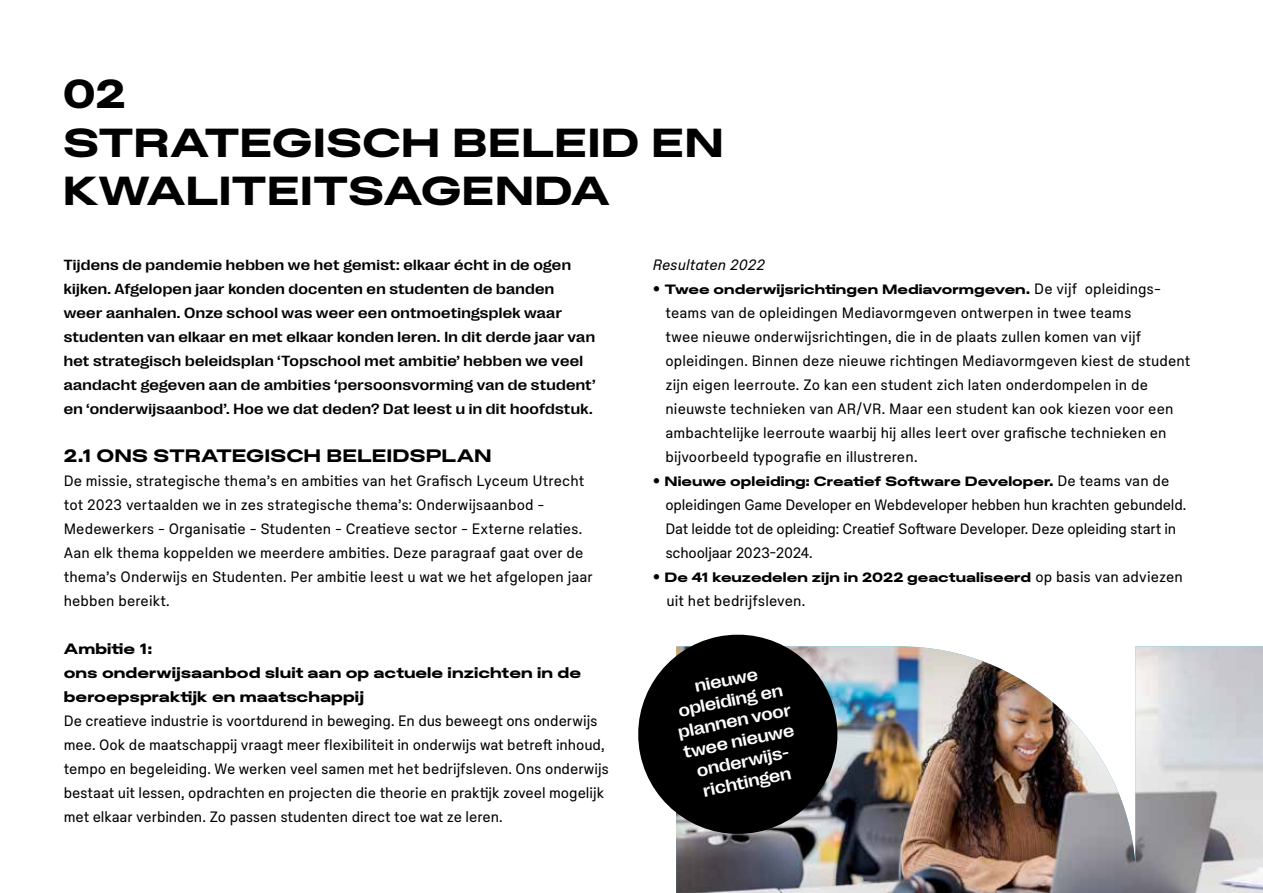
<style>
.page{position:relative;width:1263px;height:893px;background:#fff}
.page>*{position:absolute;margin:0;border:0;box-sizing:border-box;transform-origin:0 0}
.t1{font:40.5px/48.6px "Plaid XL";letter-spacing:-.01em;color:#000}
.t2{font:18px "Plaid XL";letter-spacing:-.005em;color:#000}
.t3{font:500 expanded 17.85px/20.9px "Right Grotesk";color:#fff;text-align:center}
.t4{font:15px/24px "Plaid S";color:#000}
.t5{font:500 expanded 15px/24px "Right Grotesk";letter-spacing:.02em;color:#000}
.t6{font:15px/24px "Plaid XL";letter-spacing:.005em;color:#000}
.t7{font:15px "Plaid S Italic";letter-spacing:.005em;color:#000}
.t8{font:13.5px "Plaid XL";letter-spacing:.005em;color:#000}
.s1{font-family:"Avenir";font-weight:500;font-size:15px}
.s2{font-family:"Plaid S";font-size:15px}
</style>
<div class="page">
<img style="left:676px;top:646px;width:587px;height:247px">
<svg style="left:638px;top:634px;width:208px;height:209px;background:#373838"></svg>
<h1 class="t1" style="left:63px;top:71px;width:663px">02<br>STRATEGISCH BELEID EN<br>KWALITEITSAGENDA</h1>
<p class="t5" style="left:64px;top:253px;width:533px">Tijdens de pandemie hebben we het gemist: elkaar écht in de ogen kijken. Afgelopen jaar konden docenten en studenten de banden weer aanhalen. Onze school was weer een ontmoetingsplek waar studenten van elkaar en met elkaar konden leren. In dit derde jaar van het strategisch beleidsplan ‘Topschool met ambitie’ hebben we veel aandacht gegeven aan de ambities ‘persoonsvorming van de student’ en ‘onderwijsaanbod’. Hoe we dat deden? Dat leest u in dit hoofdstuk.</p>
<p class="t2" style="left:64px;top:444px;width:429px">2.1 ONS STRATEGISCH BELEIDSPLAN</p>
<p class="t4" style="left:64px;top:469px;width:530px">De missie, strategische thema’s en ambities van het Grafisch Lyceum Utrecht tot 2023 vertaalden we in zes strategische thema’s: Onderwijsaanbod - Medewerkers - Organisatie - Studenten - Creatieve sector - Externe relaties.<br>Aan elk thema koppelden we meerdere ambities. Deze paragraaf gaat over de thema’s Onderwijs en Studenten. Per ambitie leest u wat we het afgelopen jaar hebben bereikt.</p>
<p class="t6" style="left:64px;top:637px;width:519px">Ambitie 1:<br>ons onderwijsaanbod sluit aan op actuele inzichten in de beroepspraktijk en maatschappij</p>
<p class="t4" style="left:64px;top:709px;width:547px">De creatieve industrie is voortdurend in beweging. En dus beweegt ons onderwijs mee. Ook de maatschappij vraagt meer flexibiliteit in onderwijs wat betreft inhoud, tempo en begeleiding. We werken veel samen met het bedrijfsleven. Ons onderwijs bestaat uit lessen, opdrachten en projecten die theorie en praktijk zoveel mogelijk met elkaar verbinden. Zo passen studenten direct toe wat ze leren.</p>
<p class="t7" style="left:653px;top:255px;width:114px">Resultaten 2022</p>
<p class="t8" style="left:653px;top:280px;width:510px"><span class="s1">•</span> Twee onderwijsrichtingen Mediavormgeven. <span class="s2">De vijf opleidings-</span></p>
<p class="t4" style="left:665px;top:301px;width:526px">teams van de opleidingen Mediavormgeven ontwerpen in twee teams<br>twee nieuwe onderwijsrichtingen, die in de plaats zullen komen van vijf opleidingen. Binnen deze nieuwe richtingen Mediavormgeven kiest de student zijn eigen leerroute. Zo kan een student zich laten onderdompelen in de nieuwste technieken van AR/VR. Maar een student kan ook kiezen voor een ambachtelijke leerroute waarbij hij alles leert over grafische technieken en bijvoorbeeld typografie en illustreren.</p>
<p class="t8" style="left:653px;top:472px;width:518px"><span class="s1">•</span> Nieuwe opleiding: Creatief Software Developer. <span class="s2">De teams van de</span></p>
<p class="t4" style="left:665px;top:493px;width:522px">opleidingen Game Developer en Webdeveloper hebben hun krachten gebundeld.<br>Dat leidde tot de opleiding: Creatief Software Developer. Deze opleiding start in schooljaar 2023-2024.</p>
<p class="t8" style="left:653px;top:568px;width:531px"><span class="s1">•</span> De 41 keuzedelen zijn in 2022 geactualiseerd <span class="s2">op basis van adviezen</span></p>
<p class="t4" style="left:666px;top:589px;width:140px">uit het bedrijfsleven.</p>
<p class="t3" style="left:668px;top:680px;width:116px;rotate:-11deg">nieuwe opleiding en plannen voor twee nieuwe onderwijs&shy;richtingen</p>
</div>
